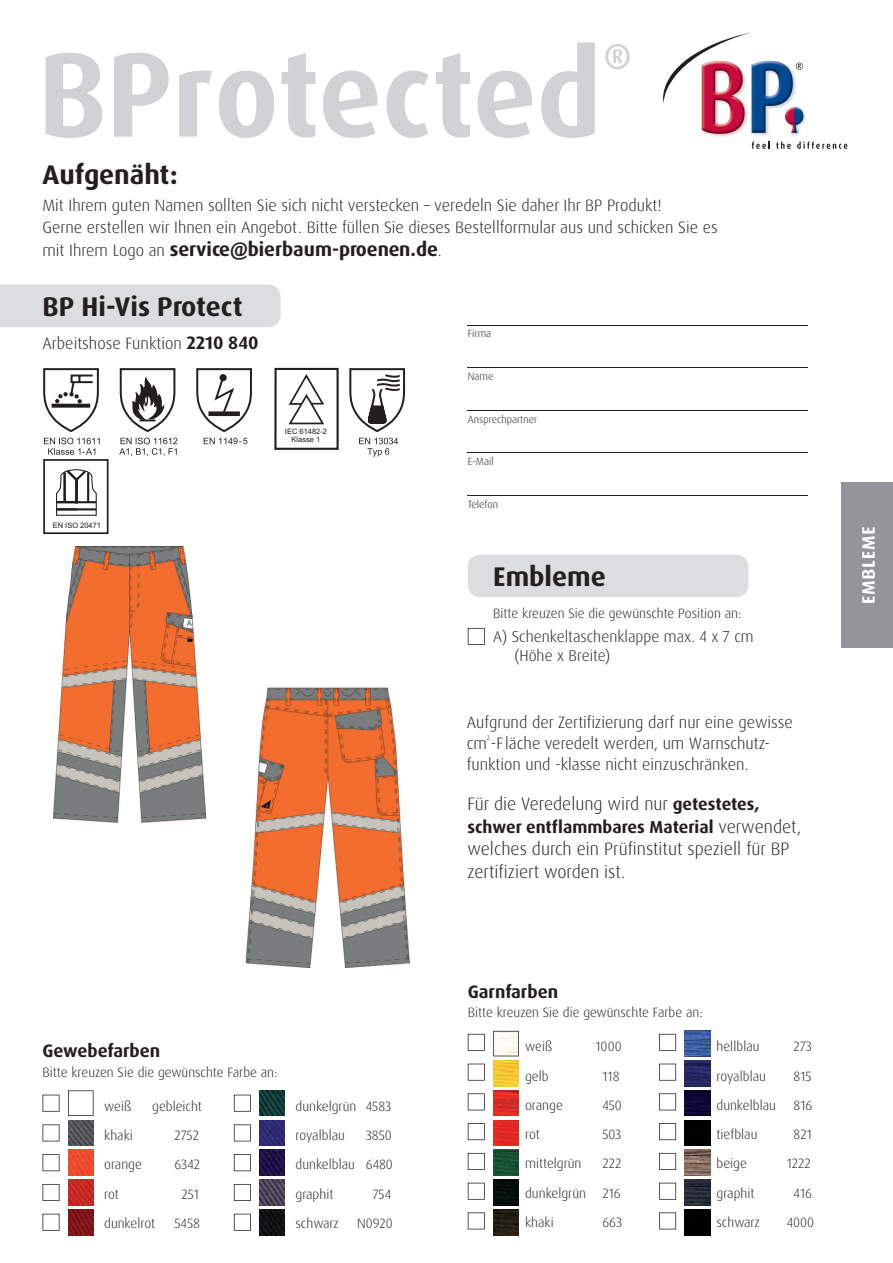
<style>
.page{position:relative;width:893px;height:1263px;background:#fff}
.page>*{position:absolute;margin:0;border:0;box-sizing:border-box;transform-origin:0 0}
.t1{font:700 120px "Dax OT";color:#d1d2d4;scale:.95 1}
.t2{font:700 36px "Dax OT";color:#d1d2d4;scale:.95 1}
.t3{font:700 27px "Dax OT";color:#231f20}
.t4{font:700 19.5px "Dax OT";color:#231f20}
.t5{font:300 18px/22.5px "Dax OT";color:#231f20}
.t6{font:700 18px "Dax OT";color:#231f20}
.t7{font:700 17.25px "Dax OT";color:#231f20}
.t8{font:300 16.5px/21px "Dax OT";color:#231f20}
.t9{font:300 15.75px/19.5px "Dax OT";color:#231f20}
.t10{font:300 13.5px/29.2px "Dax OT";color:#231f20;text-align:justify}
.t11{font:300 10.5px "Dax OT";color:#231f20}
.t12{font:7.5px/8.4px "Arial";color:#231f20;text-align:center}
.t13{font:300 6.6px "Dax OT";color:#231f20}
.s1{font-weight:300;font-size:16.5px}
.s2{font-weight:700;font-size:18px}
.s3{font-weight:700;font-size:17.25px}
.s4{font-weight:300;font-size:18px}
</style>
<div class="page">
<img style="left:701px;top:60px;width:147px;height:89px">
<svg style="left:752px;top:141px;width:18px;height:8px"></svg>
<svg style="left:776px;top:142px;width:15px;height:7px"></svg>
<svg style="left:797px;top:141px;width:50px;height:8px"></svg>
<svg style="left:796px;top:63px;width:7px;height:7px"></svg>
<svg style="left:663px;top:32px;width:88px;height:72px"></svg>
<img style="left:68px;top:1120px;width:26px;height:26px">
<svg style="left:68px;top:1090px;width:26px;height:26px"></svg>
<img style="left:68px;top:1150px;width:26px;height:25px">
<img style="left:259px;top:1090px;width:26px;height:26px">
<img style="left:68px;top:1180px;width:26px;height:25px">
<img style="left:68px;top:1209px;width:26px;height:26px">
<img style="left:259px;top:1120px;width:26px;height:26px">
<img style="left:259px;top:1150px;width:26px;height:25px">
<img style="left:259px;top:1180px;width:26px;height:25px">
<img style="left:259px;top:1209px;width:26px;height:26px">
<svg style="left:493px;top:1031px;width:26px;height:25px"></svg>
<img style="left:493px;top:1061px;width:26px;height:25px">
<img style="left:493px;top:1090px;width:26px;height:26px">
<img style="left:493px;top:1120px;width:26px;height:26px">
<img style="left:493px;top:1150px;width:26px;height:25px">
<img style="left:493px;top:1180px;width:26px;height:25px">
<img style="left:493px;top:1209px;width:26px;height:26px">
<img style="left:685px;top:1031px;width:25px;height:25px">
<img style="left:685px;top:1061px;width:25px;height:25px">
<img style="left:685px;top:1090px;width:25px;height:26px">
<img style="left:685px;top:1120px;width:25px;height:26px">
<img style="left:685px;top:1150px;width:25px;height:25px">
<img style="left:685px;top:1180px;width:25px;height:25px">
<img style="left:685px;top:1209px;width:25px;height:26px">
<svg style="left:468px;top:1034px;width:17px;height:17px"></svg>
<svg style="left:659px;top:1034px;width:17px;height:17px"></svg>
<svg style="left:468px;top:1063px;width:17px;height:17px"></svg>
<svg style="left:659px;top:1063px;width:17px;height:17px"></svg>
<svg style="left:468px;top:1093px;width:17px;height:17px"></svg>
<svg style="left:659px;top:1093px;width:17px;height:17px"></svg>
<svg style="left:468px;top:1123px;width:17px;height:17px"></svg>
<svg style="left:659px;top:1123px;width:17px;height:17px"></svg>
<svg style="left:468px;top:1153px;width:17px;height:17px"></svg>
<svg style="left:43px;top:1154px;width:17px;height:17px"></svg>
<svg style="left:234px;top:1154px;width:17px;height:17px"></svg>
<svg style="left:43px;top:1124px;width:17px;height:17px"></svg>
<svg style="left:234px;top:1124px;width:17px;height:17px"></svg>
<svg style="left:43px;top:1095px;width:17px;height:17px"></svg>
<svg style="left:234px;top:1095px;width:17px;height:17px"></svg>
<svg style="left:43px;top:1184px;width:17px;height:17px"></svg>
<svg style="left:234px;top:1184px;width:17px;height:17px"></svg>
<svg style="left:43px;top:1214px;width:17px;height:17px"></svg>
<svg style="left:234px;top:1214px;width:17px;height:17px"></svg>
<svg style="left:659px;top:1153px;width:17px;height:17px"></svg>
<svg style="left:468px;top:1183px;width:17px;height:17px"></svg>
<svg style="left:659px;top:1183px;width:17px;height:17px"></svg>
<svg style="left:468px;top:1212px;width:17px;height:17px"></svg>
<svg style="left:659px;top:1212px;width:17px;height:17px"></svg>
<svg style="left:468px;top:628px;width:17px;height:17px"></svg>
<div style="left:842px;top:482px;width:51px;height:166px;background:#939598"></div>
<svg style="left:862px;top:527px;width:13px;height:76px"></svg>
<div style="left:0;top:285px;width:281px;height:42px;background:#dcdddf"></div>
<div style="left:468px;top:555px;width:280px;height:42px;background:#dcdddf;border-radius:13px"></div>
<hr style="left:468px;top:325px;width:340px;height:1px;background:#231f20">
<hr style="left:468px;top:367px;width:340px;height:1px;background:#231f20">
<hr style="left:468px;top:410px;width:340px;height:1px;background:#231f20">
<hr style="left:468px;top:452px;width:340px;height:1px;background:#231f20">
<hr style="left:468px;top:495px;width:340px;height:1px;background:#231f20">
<svg style="left:43px;top:369px;width:57px;height:86px"></svg>
<svg style="left:52px;top:404px;width:38px;height:4px"></svg>
<svg style="left:119px;top:369px;width:58px;height:87px"></svg>
<svg style="left:349px;top:369px;width:57px;height:88px"></svg>
<svg style="left:196px;top:369px;width:56px;height:75px"></svg>
<img style="left:53px;top:546px;width:356px;height:421px">
<div style="left:43px;top:459px;width:66px;height:75px;border:2px solid #231f20"></div>
<svg style="left:56px;top:469px;width:41px;height:47px"></svg>
<div style="left:274px;top:368px;width:65px;height:82px;border:2px solid #231f20"></div>
<svg style="left:288px;top:374px;width:36px;height:51px"></svg>
<h1 class="t1" style="left:38px;top:42px;width:594px">BProtected</h1>
<h2 class="t2" style="left:604px;top:41px;width:31px">®</h2>
<h3 class="t3" style="left:43px;top:163px;width:136px">Aufgenäht:</h3>
<p class="t8" style="left:43px;top:195px;width:677px;line-height:22.5px">Mit Ihrem guten Namen sollten Sie sich nicht verstecken – veredeln Sie daher Ihr BP Produkt!<br>Gerne erstellen wir Ihnen ein Angebot. Bitte füllen Sie dieses Bestellformular aus und schicken Sie es</p>
<h3 class="t4" style="left:43px;top:240px;width:401px"><span class="s1">mit Ihrem Logo an</span> service@bierbaum-proenen.de<span class="s1">.</span></h3>
<h3 class="t3" style="left:43px;top:294px;width:202px">BP Hi-Vis Protect</h3>
<p class="t8" style="left:43px;top:334px;width:218px">Arbeitshose Funktion <span class="s2">2210 840</span></p>
<p class="t12" style="left:285px;top:428px;width:44px">IEC 61482-2<br>Klasse 1</p>
<p class="t12" style="left:53px;top:521px;width:50px">EN ISO 20471</p>
<h3 class="t6" style="left:43px;top:1043px;width:119px">Gewebefarben</h3>
<p class="t10" style="left:43px;top:1058px;width:236px">Bitte kreuzen Sie die gewünschte Farbe an:</p>
<p class="t10" style="left:104px;top:1092px;width:29px">weiß</p>
<p class="t10" style="left:152px;top:1092px;width:51px">gebleicht</p>
<p class="t10" style="left:104px;top:1121px;width:30px">khaki</p>
<p class="t10" style="left:174px;top:1121px;width:26px">2752</p>
<p class="t10" style="left:104px;top:1151px;width:39px">orange</p>
<p class="t10" style="left:174px;top:1151px;width:27px">6342</p>
<p class="t10" style="left:104px;top:1180px;width:16px">rot</p>
<p class="t10" style="left:181px;top:1180px;width:19px">251</p>
<p class="t10" style="left:104px;top:1209px;width:52px">dunkelrot</p>
<p class="t10" style="left:174px;top:1209px;width:27px">5458</p>
<p class="t10" style="left:295px;top:1092px;width:97px">dunkelgrün 4583 royalblau</p>
<p class="t10" style="left:295px;top:1121px;width:99px;text-indent:70px">3850 dunkelblau 6480 graphit</p>
<p class="t10" style="left:373px;top:1180px;width:20px">754</p>
<p class="t10" style="left:295px;top:1209px;width:45px">schwarz</p>
<p class="t10" style="left:357px;top:1209px;width:37px">N0920</p>
<p class="t11" style="left:468px;top:329px;width:25px">Firma</p>
<p class="t11" style="left:468px;top:372px;width:27px">Name</p>
<p class="t11" style="left:468px;top:414px;width:71px">Ansprechpartner</p>
<p class="t11" style="left:468px;top:457px;width:28px">E-Mail</p>
<p class="t11" style="left:468px;top:500px;width:32px">Telefon</p>
<h3 class="t3" style="left:493px;top:564px;width:114px">Embleme</h3>
<p class="t10" style="left:493px;top:599px;width:250px">Bitte kreuzen Sie die gewünschte Position an:</p>
<p class="t9" style="left:515px;top:627px;width:241px;text-indent:-21px">A) Schenkeltaschenklappe max. 4 x 7 cm (Höhe x Breite)</p>
<p class="t8" style="left:467px;top:712px;width:327px">Aufgrund der Zerti?zierung darf nur eine gewisse cm -Fläche veredelt werden, um Warnschutz-</p>
<p class="t13" style="left:487px;top:735px;width:5px">2</p>
<p class="t8" style="left:467px;top:754px;width:283px">funktion und -klasse nicht einzuschränken.</p>
<h3 class="t5" style="left:467px;top:794px;width:294px">Für die Veredelung wird nur <span class="s3">getestetes,</span></h3>
<p class="t7" style="left:467px;top:819px;width:335px">schwer entflammbares Material <span class="s4">verwendet,</span></p>
<h3 class="t5" style="left:467px;top:839px;width:324px">welches durch ein Prüfinstitut speziell für BP zertifiziert worden ist.</h3>
<h3 class="t6" style="left:468px;top:983px;width:92px">Garnfarben</h3>
<p class="t10" style="left:468px;top:999px;width:236px">Bitte kreuzen Sie die gewünschte Farbe an:</p>
<p class="t10" style="left:525px;top:1033px;width:29px">weiß</p>
<p class="t10" style="left:595px;top:1033px;width:28px">1000</p>
<p class="t10" style="left:525px;top:1062px;width:25px">gelb</p>
<p class="t10" style="left:602px;top:1062px;width:19px">118</p>
<p class="t10" style="left:525px;top:1091px;width:39px">orange</p>
<p class="t10" style="left:602px;top:1091px;width:21px">450</p>
<p class="t10" style="left:525px;top:1120px;width:16px">rot</p>
<p class="t10" style="left:602px;top:1120px;width:20px">503</p>
<p class="t10" style="left:525px;top:1150px;width:58px">mittelgrün</p>
<p class="t10" style="left:525px;top:1150px;width:98px;text-indent:77px">222 dunkelgrün 216 khaki</p>
<p class="t10" style="left:602px;top:1208px;width:21px">663</p>
<p class="t10" style="left:716px;top:1033px;width:45px">hellblau</p>
<p class="t10" style="left:794px;top:1033px;width:20px">273</p>
<p class="t10" style="left:716px;top:1062px;width:51px">royalblau</p>
<p class="t10" style="left:794px;top:1062px;width:20px">815</p>
<p class="t10" style="left:716px;top:1091px;width:61px">dunkelblau</p>
<p class="t10" style="left:794px;top:1091px;width:20px">816</p>
<p class="t10" style="left:716px;top:1120px;width:42px">tiefblau</p>
<p class="t10" style="left:794px;top:1120px;width:20px">821</p>
<p class="t10" style="left:716px;top:1150px;width:32px">beige</p>
<p class="t10" style="left:787px;top:1150px;width:26px">1222</p>
<p class="t10" style="left:716px;top:1179px;width:39px">graphit</p>
<p class="t10" style="left:794px;top:1179px;width:20px">416</p>
<p class="t10" style="left:716px;top:1208px;width:45px">schwarz</p>
<p class="t10" style="left:787px;top:1208px;width:29px">4000</p>
</div>
